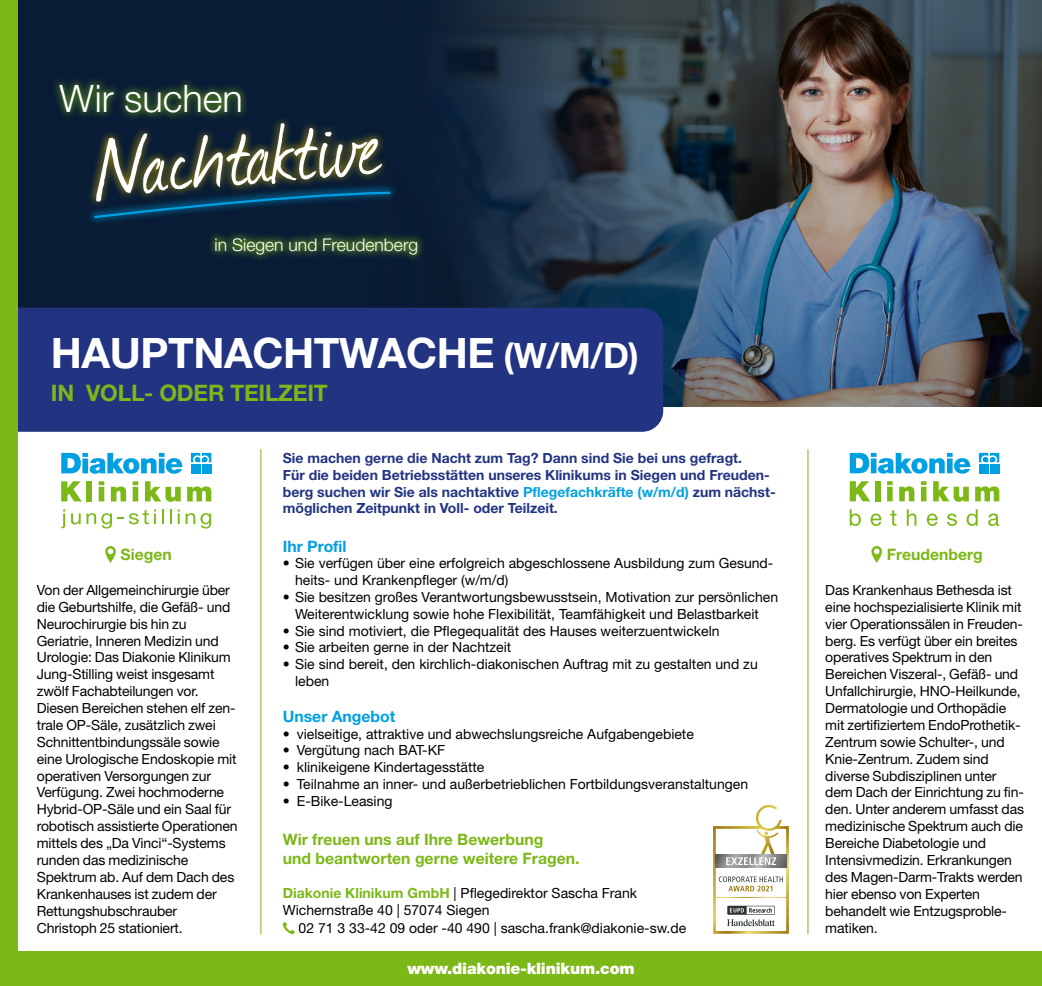
<style>
.page{position:relative;width:1042px;height:986px;background:#fff}
.page>*{position:absolute;margin:0;border:0;box-sizing:border-box;transform-origin:0 0}
.t1{font:100.45px "Journal";color:#fff}
.t2{font:700 42px "Helvetica Neue LT Pro";letter-spacing:-.01em;color:#fff}
.t3{font:300 37.98px "Helvetica Neue LT Pro";color:#fff}
.t4{font:700 22.75px "Helvetica Neue LT Pro";letter-spacing:-.01em;color:#7cb817}
.t5{font:300 17.5px "Helvetica Neue LT Pro";color:#fff}
.t6{font:700 15.75px/18.9px "Helvetica Neue LT Pro";color:#7cb817}
.t7{font:900 15.75px "Helvetica Neue LT Std";letter-spacing:-.01em;color:#fff}
.t8{font:700 15.75px "Helvetica Neue LT Pro";color:#00a0e3}
.t9{font:14px/16.8px "Helvetica Neue LT Std";letter-spacing:-.01em;color:#000}
.t10{font:700 14px/16.8px "Helvetica Neue LT Pro";color:#223382}
.s1{font-size:35px}
.s2{color:#00a0e3}
.s3{font-family:"Helvetica Neue LT Pro";font-weight:700;color:#7cb817}
</style>
<div class="page">
<div style="left:0;top:0;width:952px;height:369px;background:#091c35"></div>
<img style="left:373px;top:0;width:669px;height:407px">
<hr style="left:260px;top:449px;width:1px;height:485px;background:#7cb817">
<hr style="left:807px;top:449px;width:1px;height:485px;background:#7cb817">
<div style="left:10px;top:951px;width:1032px;height:35px;background:#7cb817"></div>
<svg style="left:282px;top:922px;width:13px;height:12px"></svg>
<svg style="left:713px;top:805px;width:76px;height:128px"></svg>
<svg style="left:105px;top:546px;width:11px;height:17px"></svg>
<svg style="left:871px;top:546px;width:11px;height:17px"></svg>
<div style="left:17px;top:308px;width:646px;height:124px;background:#223382"></div>
<div style="left:0;top:0;width:17px;height:986px;background:#7cb817"></div>
<svg style="left:850px;top:453px;width:120px;height:20px"></svg>
<svg style="left:979px;top:453px;width:20px;height:9px"></svg>
<div style="left:979px;top:464px;width:9px;height:9px;background:#00a0e3"></div>
<div style="left:990px;top:464px;width:9px;height:9px;background:#00a0e3"></div>
<svg style="left:850px;top:481px;width:20px;height:20px"></svg>
<div style="left:875px;top:481px;width:5px;height:20px;background:#7cb817"></div>
<svg style="left:887px;top:481px;width:5px;height:20px"></svg>
<svg style="left:899px;top:486px;width:15px;height:15px"></svg>
<svg style="left:921px;top:481px;width:5px;height:20px"></svg>
<svg style="left:933px;top:481px;width:36px;height:21px"></svg>
<svg style="left:975px;top:486px;width:24px;height:15px"></svg>
<svg style="left:850px;top:509px;width:11px;height:17px"></svg>
<svg style="left:870px;top:513px;width:11px;height:13px"></svg>
<svg style="left:890px;top:510px;width:6px;height:15px"></svg>
<svg style="left:907px;top:509px;width:9px;height:16px"></svg>
<svg style="left:927px;top:513px;width:11px;height:13px"></svg>
<svg style="left:947px;top:513px;width:10px;height:13px"></svg>
<svg style="left:966px;top:509px;width:11px;height:17px"></svg>
<svg style="left:988px;top:513px;width:11px;height:13px"></svg>
<svg style="left:61px;top:453px;width:121px;height:21px"></svg>
<svg style="left:191px;top:453px;width:20px;height:9px"></svg>
<div style="left:191px;top:464px;width:9px;height:9px;background:#00a0e3"></div>
<div style="left:202px;top:464px;width:9px;height:9px;background:#00a0e3"></div>
<svg style="left:61px;top:481px;width:21px;height:20px"></svg>
<div style="left:86px;top:481px;width:6px;height:20px;background:#7cb817"></div>
<svg style="left:99px;top:481px;width:5px;height:20px"></svg>
<svg style="left:111px;top:486px;width:15px;height:15px"></svg>
<svg style="left:133px;top:481px;width:5px;height:20px"></svg>
<svg style="left:145px;top:481px;width:36px;height:21px"></svg>
<svg style="left:187px;top:486px;width:24px;height:15px"></svg>
<svg style="left:61px;top:509px;width:4px;height:19px"></svg>
<svg style="left:71px;top:513px;width:41px;height:15px"></svg>
<svg style="left:118px;top:509px;width:38px;height:15px"></svg>
<svg style="left:162px;top:509px;width:2px;height:15px"></svg>
<svg style="left:170px;top:509px;width:2px;height:15px"></svg>
<svg style="left:178px;top:509px;width:2px;height:15px"></svg>
<svg style="left:186px;top:513px;width:25px;height:15px"></svg>
<div style="left:51px;top:76px;width:199px;height:45px;background:#7cb817;opacity:.6"></div>
<svg style="left:81px;top:104px;width:319px;height:124px"></svg>
<div style="left:207px;top:229px;width:219px;height:34px;background:#7cb817;opacity:.6"></div>
<h3 class="t3" style="left:60px;top:75px;width:185px">Wir suchen</h3>
<h1 class="t1" style="left:88px;top:100px;width:290px;rotate:-5deg">Nachtaktive</h1>
<p class="t5" style="left:215px;top:234px;width:205px">in Siegen und Freudenberg</p>
<h2 class="t2" style="left:51px;top:327px;width:589px">HAUPTNACHTWACHE <span class="s1">(W/M/D)</span></h2>
<h3 class="t4" style="left:51px;top:379px;width:278px">IN VOLL- ODER TEILZEIT</h3>
<p class="t10" style="left:283px;top:449px;width:494px">Sie machen gerne die Nacht zum Tag? Dann sind Sie bei uns gefragt.<br>Für die beiden Betriebsstätten unseres Klinikums in Siegen und Freuden&shy;berg suchen wir Sie als nachtaktive <span class="s2">Pflegefachkräfte (w/m/d)</span> zum nächst&shy;möglichen Zeitpunkt in Voll- oder Teilzeit.</p>
<p class="t8" style="left:283px;top:536px;width:65px">Ihr Profil</p>
<p class="t9" style="left:295px;top:555px;width:480px;text-indent:-12px">• Sie verfügen über eine erfolgreich abgeschlossene Ausbildung zum Gesund&shy;heits- und Krankenpfleger (w/m/d)</p>
<p class="t9" style="left:283px;top:588px;width:497px;text-align:center">• Sie besitzen großes Verantwortungsbewusstsein, Motivation zur persönlichen<br>Weiterentwicklung sowie hohe Flexibilität, Teamfähigkeit und Belastbarkeit</p>
<p class="t9" style="left:283px;top:622px;width:438px">• Sie sind motiviert, die Pflegequalität des Hauses weiterzuentwickeln</p>
<p class="t9" style="left:283px;top:639px;width:230px">• Sie arbeiten gerne in der Nachtzeit</p>
<p class="t9" style="left:295px;top:655px;width:464px;text-indent:-12px">• Sie sind bereit, den kirchlich-diakonischen Auftrag mit zu gestalten und zu leben</p>
<p class="t8" style="left:283px;top:706px;width:114px">Unser Angebot</p>
<p class="t9" style="left:283px;top:725px;width:412px">• vielseitige, attraktive und abwechslungsreiche Aufgabengebiete</p>
<p class="t9" style="left:283px;top:742px;width:164px">• Vergütung nach BAT-KF</p>
<p class="t9" style="left:283px;top:758px;width:203px">• klinikeigene Kindertagesstätte</p>
<p class="t9" style="left:283px;top:775px;width:467px">• Teilnahme an inner- und außerbetrieblichen Fortbildungsveranstaltungen</p>
<p class="t9" style="left:283px;top:792px;width:111px">• E-Bike-Leasing</p>
<p class="t6" style="left:121px;top:545px;width:53px">Siegen</p>
<p class="t6" style="left:887px;top:545px;width:97px">Freudenberg</p>
<p class="t9" style="left:37px;top:581px;width:202px">Von der Allgemeinchirurgie über die Geburtshilfe, die Gefäß- und<br>Neurochirurgie bis hin zu<br>Geriatrie, Inneren Medizin und<br>Urologie: Das Diakonie Klinikum<br>Jung-Stilling weist insgesamt zwölf Fachabteilungen vor.<br>Diesen Bereichen stehen elf zen&shy;trale OP-Säle, zusätzlich zwei<br>Schnittentbindungssäle sowie eine Urologische Endoskopie mit operativen Versorgungen zur<br>Verfügung. Zwei hochmoderne<br>Hybrid-OP-Säle und ein Saal für robotisch assistierte Operationen mittels des „Da Vinci“-Systems runden das medizinische<br>Spektrum ab. Auf dem Dach des<br>Krankenhauses ist zudem der<br>Rettungshubschrauber<br>Christoph 25 stationiert.</p>
<p class="t9" style="left:825px;top:581px;width:200px">Das Krankenhaus Bethesda ist eine hochspezialisierte Klinik mit vier Operationssälen in Freuden&shy;berg. Es verfügt über ein breites operatives Spektrum in den<br>Bereichen Viszeral-, Gefäß- und<br>Unfallchirurgie, HNO-Heilkunde,<br>Dermatologie und Orthopädie mit zertifiziertem EndoProthetik-<br>Zentrum sowie Schulter-, und<br>Knie-Zentrum. Zudem sind diverse Subdisziplinen unter dem Dach der Einrichtung zu fin&shy;den. Unter anderem umfasst das medizinische Spektrum auch die<br>Bereiche Diabetologie und<br>Intensivmedizin. Erkrankungen des Magen-Darm-Trakts werden hier ebenso von Experten behandelt wie Entzugsproble&shy;matiken.</p>
<p class="t6" style="left:283px;top:830px;width:298px">Wir freuen uns auf Ihre Bewerbung<br>und beantworten gerne weitere Fragen.</p>
<p class="t9" style="left:283px;top:883px;width:356px;line-height:17.5px"><span class="s3">Diakonie Klinikum GmbH</span> | Pflegedirektor Sascha Frank<br>Wichernstraße 40 | 57074 Siegen</p>
<p class="t9" style="left:299px;top:918px;width:389px">02 71 3 33-42 09 oder -40 490 | sascha.frank@diakonie-sw.de</p>
<p class="t7" style="left:407px;top:959px;width:229px">www.diakonie-klinikum.com</p>
</div>
